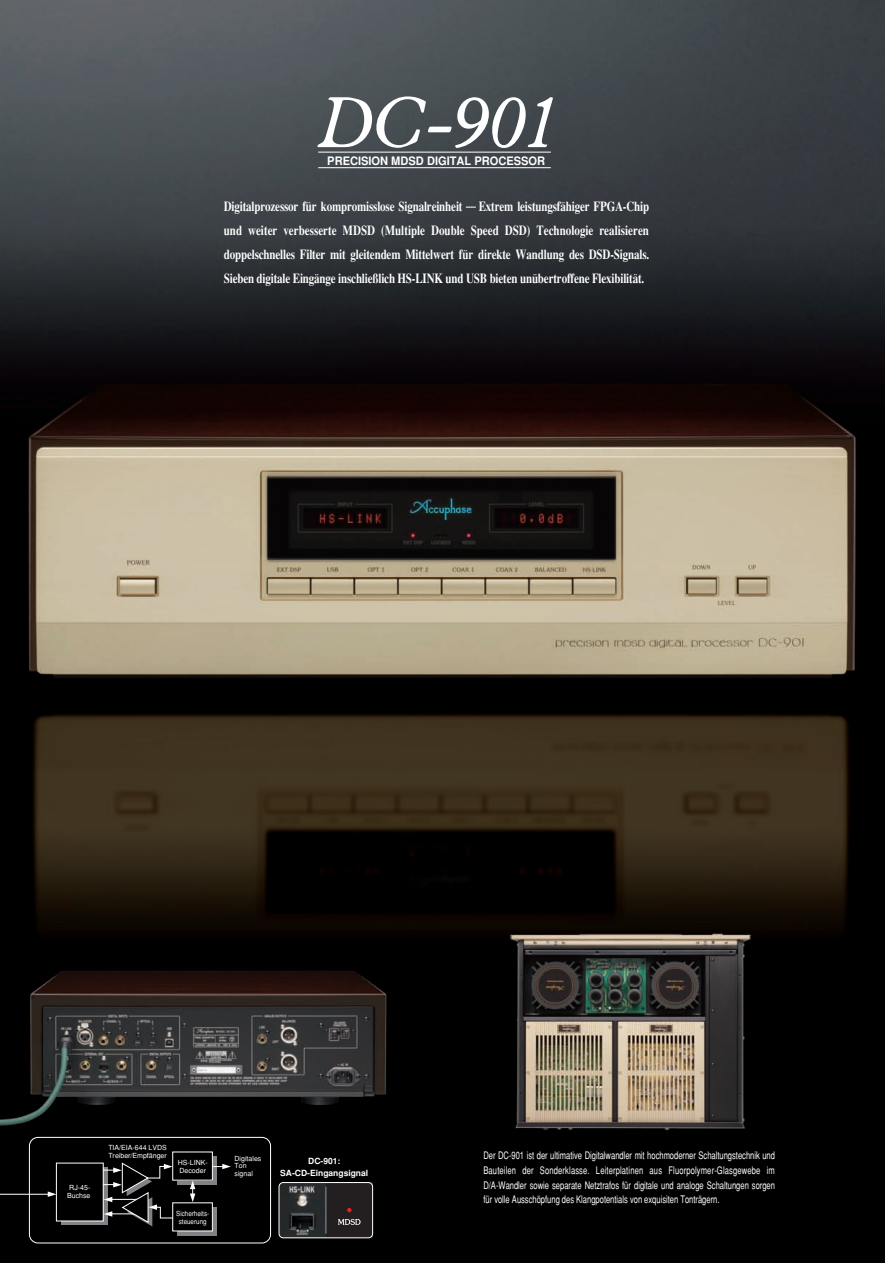
<style>
.page{position:relative;width:885px;height:1263px;background:#fff}
.page>*{position:absolute;margin:0;border:0;box-sizing:border-box;transform-origin:0 0}
.t1{font:700 13.8px/24px "Times";letter-spacing:-.015em;color:#fff;scale:.8 1}
.t2{font:700 11.7px "Helvetica";color:#fff;scale:.95 1}
.t3{font:500 10.35px/14.7px "Gothic BBB";color:#fff;text-align:right;scale:.73 1}
.t4{font:500 10.35px "Gothic BBB";letter-spacing:.02em;color:#fff;scale:.73 1}
.t5{font:700 8.55px/11.2px "Helvetica";color:#fff;text-align:center}
.t6{font:7.05px/7.8px "Helvetica";color:#fff}
.t7{font:7.05px "Helvetica";color:#fff;scale:.89 1}
</style>
<div class="page">
<img style="left:0;top:0;width:884px;height:1263px">
<img style="left:279px;top:1182px;width:47px;height:56px">
<div style="left:326px;top:1183px;width:46px;height:55px;background:#231f20"></div>
<svg style="left:347px;top:1208px;width:4px;height:4px"></svg>
<svg style="left:338px;top:1219px;width:22px;height:6px"></svg>
<div style="left:279px;top:1182px;width:94px;height:56px;border:1px solid #fff;border-radius:4px"></div>
<hr style="left:325px;top:1187px;width:1px;height:46px;background:#939598">
<div style="left:29px;top:1137px;width:242px;height:106px;border:1px solid #fff;border-radius:9px"></div>
<svg style="left:48px;top:1191px;width:8px;height:6px"></svg>
<svg style="left:61px;top:1221px;width:24px;height:4px"></svg>
<svg style="left:177px;top:1207px;width:40px;height:28px"></svg>
<svg style="left:177px;top:1156px;width:40px;height:28px"></svg>
<div style="left:173px;top:1203px;width:39px;height:28px;background:#000"></div>
<div style="left:172px;top:1202px;width:41px;height:29px;border:1px solid #fff"></div>
<div style="left:56px;top:1163px;width:47px;height:58px;background:#000"></div>
<div style="left:56px;top:1163px;width:48px;height:58px;border:1px solid #fff"></div>
<svg style="left:213px;top:1164px;width:18px;height:5px"></svg>
<div style="left:173px;top:1152px;width:39px;height:28px;background:#000"></div>
<div style="left:172px;top:1151px;width:41px;height:29px;border:1px solid #fff"></div>
<svg style="left:85px;top:1162px;width:92px;height:64px"></svg>
<svg style="left:190px;top:1180px;width:5px;height:22px"></svg>
<hr style="left:0;top:1194px;width:51px;height:1px;background:#fff">
<hr style="left:318px;top:152px;width:233px;height:1px;background:#fff">
<hr style="left:318px;top:167px;width:233px;height:1px;background:#fff">
<svg style="left:317px;top:96px;width:236px;height:52px"></svg>
<p class="t2" style="left:327px;top:154px;width:231px">PRECISION MDSD DIGITAL PROCESSOR</p>
<p class="t1" style="left:224px;top:194px;width:533px">Digitalprozessor für kompromisslose Signalreinheit<br>und weiter verbesserte MDSD (Multiple Double Speed DSD) Technologie realisieren doppelschnelles Filter mit gleitendem Mittelwert für direkte Wandlung des DSD-Signals.<br>Sieben digitale Eingänge inschließlich HS-LINK und USB bieten unübertroffene Flexibilität.</p>
<p class="t1" style="left:478px;top:194px;width:215px">Extrem leistungsfähiger FPGA-Chip</p>
<p class="t6" style="left:67px;top:1183px;width:25px;text-align:center">RJ-45-<br>Buchse</p>
<p class="t6" style="left:108px;top:1144px;width:60px">TIA/EIA-644 LVDS</p>
<p class="t6" style="left:108px;top:1152px;width:60px">Treiber/Empfänger</p>
<p class="t6" style="left:178px;top:1158px;width:32px">HS-LINK-</p>
<p class="t6" style="left:179px;top:1166px;width:28px">Decoder</p>
<p class="t7" style="left:176px;top:1209px;width:39px">Sicherheits-</p>
<p class="t7" style="left:179px;top:1217px;width:33px">steuerung</p>
<p class="t6" style="left:234px;top:1154px;width:28px">Digitales</p>
<p class="t6" style="left:234px;top:1162px;width:20px">Ton signal</p>
<p class="t5" style="left:280px;top:1156px;width:89px">DC-901:<br>SA-CD-Eingangsignal</p>
<p class="t3" style="left:483px;top:1148px;width:401px">Der DC-901 ist der ultimative Digitalwandler mit hochmoderner Schaltungstechnik und im</p>
<p class="t4" style="left:668px;top:1164px;width:127px">Fluorpolymer-Glasgewebe</p>
<p class="t4" style="left:540px;top:1164px;width:70px">Sonderklasse.</p>
<p class="t3" style="left:483px;top:1163px;width:401px;text-align:left">Bauteilen<br>-A/D Wandler sowie separate Netztrafos für digitale und analoge Schaltungen sorgen für volle Ausschöpfung des Klangpotentials von exquisiten Tonträgern.</p>
<p class="t3" style="left:522px;top:1163px;width:17px">der</p>
<p class="t4" style="left:596px;top:1164px;width:66px">Leiterplatinen</p>
<p class="t3" style="left:649px;top:1163px;width:19px">aus</p>
</div>
